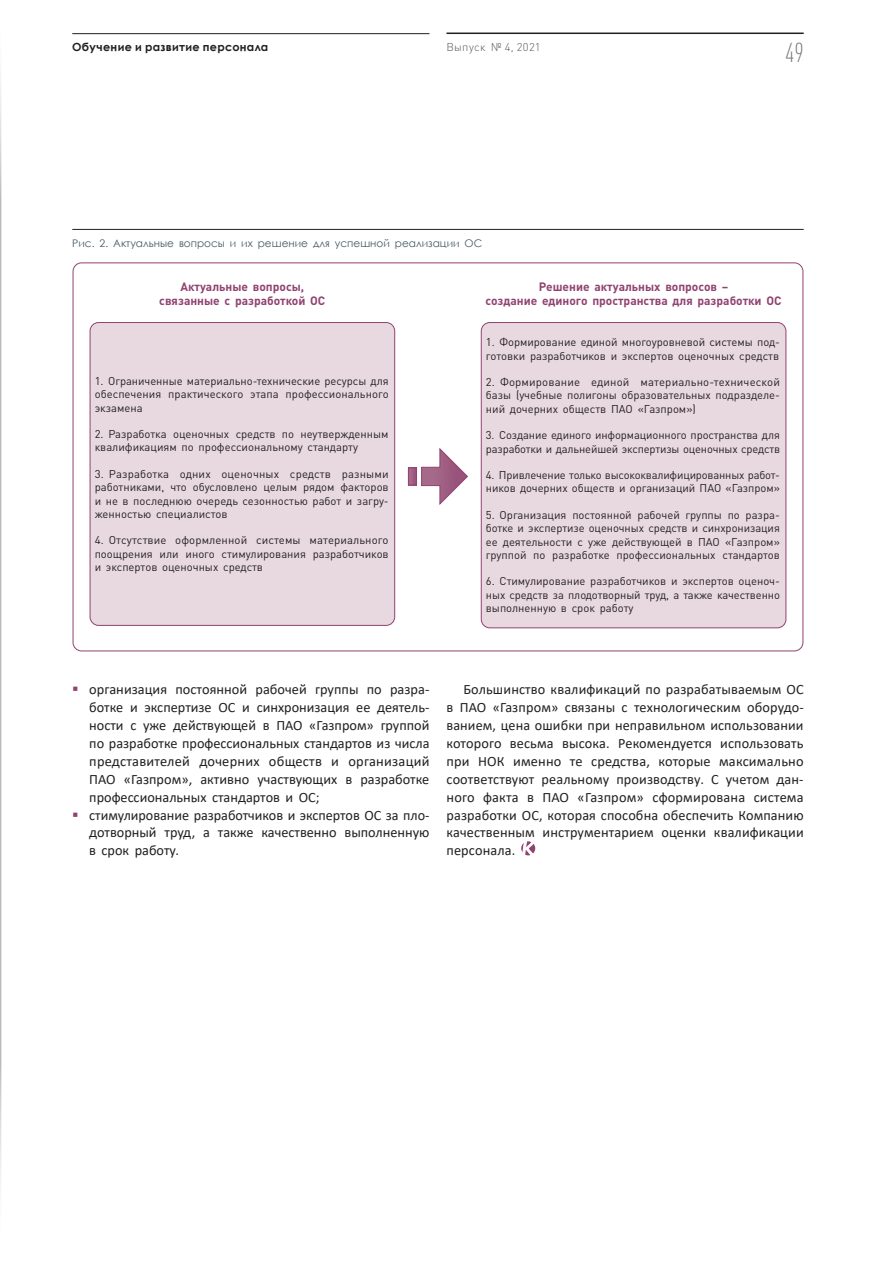
<style>
.page{position:relative;width:893px;height:1263px;background:#fff}
.page>*{position:absolute;margin:0;border:0;box-sizing:border-box;transform-origin:0 0}
.t1{font:300 condensed 27px "DIN Pro";color:#76787b}
.t2{font:14.25px/17.9px "Calibri";color:#231f20}
.t3{font:700 12px/14.4px "DIN Pro";color:#904270;text-align:center}
.t4{font:11.25px/13.5px "DIN Pro";color:#231f20;text-align:justify}
.t5{font:700 11.25px "Century Gothic";letter-spacing:.025em;color:#231f20}
.t6{font:300 11.25px "DIN Pro";letter-spacing:.03em;color:#57585a}
.t7{font:10.5px "Century Gothic";color:#465a64}
</style>
<div class="page">
<hr style="left:446px;top:33px;width:358px;height:1px;background:#231f20">
<hr style="left:72px;top:33px;width:357px;height:1px;background:#231f20">
<hr style="left:0;top:0;width:2px;height:1263px;background:#51504b">
<svg style="left:521px;top:841px;width:14px;height:14px"></svg>
<svg style="left:522px;top:841px;width:12px;height:14px"></svg>
<div style="left:90px;top:322px;width:305px;height:303px;background:#e8d9e1;border-radius:9px"></div>
<div style="left:90px;top:322px;width:305px;height:304px;border:1px solid #904270;border-radius:9px"></div>
<div style="left:481px;top:322px;width:305px;height:306px;background:#e8d9e1;border-radius:9px"></div>
<div style="left:481px;top:322px;width:305px;height:306px;border:1px solid #904270;border-radius:9px"></div>
<hr style="left:72px;top:229px;width:732px;height:1px;background:#231f20">
<svg style="left:421px;top:448px;width:47px;height:57px"></svg>
<div style="left:408px;top:468px;width:9px;height:17px;background:#9f6284"></div>
<div style="left:408px;top:467px;width:9px;height:18px;border:1px solid #904270"></div>
<p class="t5" style="left:72px;top:38px;width:198px">Обучение и развитие персонала</p>
<p class="t6" style="left:446px;top:38px;width:96px">Выпуск № 4, 2021</p>
<h1 class="t1" style="left:785px;top:33px;width:20px">49</h1>
<p class="t7" style="left:72px;top:236px;width:411px">Рис. 2. Актуальные вопросы и их решение для успешной реализации ОС</p>
<p class="t3" style="left:159px;top:278px;width:168px">Актуальные вопросы, связанные с разработкой ОС</p>
<p class="t3" style="left:486px;top:278px;width:297px">Решение актуальных вопросов –<br>создание единого пространства для разработки ОС</p>
<p class="t4" style="left:95px;top:373px;width:296px">1. Ограниченные материально-технические ресурсы для обеспечения практического этапа профессионального экзамена</p>
<p class="t4" style="left:95px;top:426px;width:296px">2. Разработка оценочных средств по неутвержденным квалификациям по профессиональному стандарту</p>
<p class="t4" style="left:95px;top:466px;width:296px">3. Разработка одних оценочных средств разными работниками, что обусловлено целым рядом факторов и не в последнюю очередь сезонностью работ и загру&shy;женностью специалистов</p>
<p class="t4" style="left:95px;top:532px;width:295px">4. Отсутствие оформленной системы материального поощрения или иного стимулирования разработчиков и экспертов оценочных средств</p>
<p class="t4" style="left:486px;top:334px;width:296px">1. Формирование единой многоуровневой системы под&shy;готовки разработчиков и экспертов оценочных средств</p>
<p class="t4" style="left:486px;top:374px;width:295px">2. Формирование единой материально-технической базы (учебные полигоны образовательных подразделе&shy;ний дочерних обществ ПАО «Газпром»)</p>
<p class="t4" style="left:486px;top:427px;width:296px">3. Создание единого информационного пространства для разработки и дальнейшей экспертизы оценочных средств</p>
<p class="t4" style="left:486px;top:467px;width:295px">4. Привлечение только высококвалифицированных работ&shy;ников дочерних обществ и организаций ПАО «Газпром»</p>
<p class="t4" style="left:486px;top:507px;width:296px">5. Организация постоянной рабочей группы по разра&shy;ботке и экспертизе оценочных средств и синхронизация ее деятельности с уже действующей в ПАО «Газпром» группой по разработке профессиональных стандартов</p>
<p class="t4" style="left:486px;top:573px;width:296px">6. Стимулирование разработчиков и экспертов оценоч&shy;ных средств за плодотворный труд, а также качественно выполненную в срок работу</p>
<p class="t2" style="left:89px;top:680px;width:342px">организация постоянной рабочей группы по разра&shy;ботке и экспертизе ОС и синхронизация ее деятель&shy;ности с уже действующей в ПАО «Газпром» группой по разработке профессиональных стандартов из числа представителей дочерних обществ и организаций ПАО «Газпром», активно участвующих в разработке профессиональных стандартов и ОС;<br>стимулирование разработчиков и экспертов ОС за пло&shy;дотворный труд, а также качественно выполненную в срок работу.</p>
<p class="t2" style="left:446px;top:680px;width:359px;text-align:justify;text-indent:17px">Большинство квалификаций по разрабатываемым ОС в ПАО «Газпром» связаны с технологическим оборудо&shy;ванием, цена ошибки при неправильном использовании которого весьма высока. Рекомендуется использовать при НОК именно те средства, которые максимально соответствуют реальному производству. С учетом дан&shy;ного факта в ПАО «Газпром» сформирована система разработки ОС, которая способна обеспечить Компанию качественным инструментарием оценки квалификации персонала.</p>
</div>
